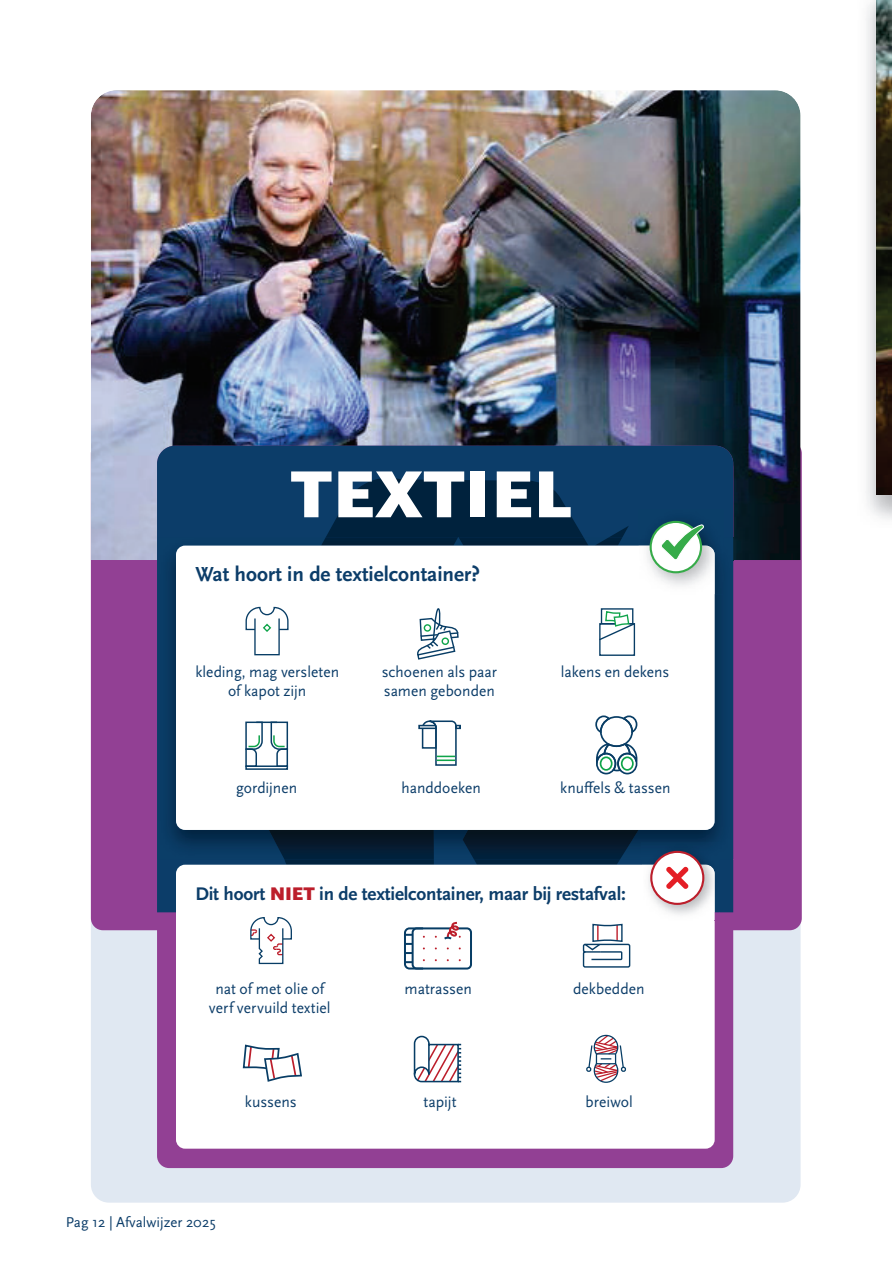
<style>
.page{position:relative;width:893px;height:1263px;background:#fff}
.page>*{position:absolute;margin:0;border:0;box-sizing:border-box;transform-origin:0 0}
.t1{font:900 69.45px "Scala Sans Pro";letter-spacing:.01em;color:#fff}
.t2{font:700 21.15px "Scala Sans Pro";color:#0c3d69}
.t3{font:700 19.05px "Scala Sans Pro";letter-spacing:-.01em;color:#0c3d69}
.t4{font:16.05px/19.2px "Scala Sans Pro";letter-spacing:.005em;color:#0c3d69;text-align:center}
.t5{font:15.9px/19px "Scala Sans Pro";color:#0c3d69;text-align:center}
.t6{font:14.85px "Scala Sans Pro";color:#0c3d69}
.s1{font-weight:900;color:#bc1e2b}
</style>
<div class="page">
<img style="left:876px;top:0;width:15px;height:495px">
<div style="left:91px;top:848px;width:709px;height:355px;background:#e0e8f2;border-radius:18px"></div>
<div style="left:91px;top:441px;width:711px;height:489px;background:#924094;border-radius:12px"></div>
<img style="left:91px;top:90px;width:709px;height:470px">
<div style="left:157px;top:455px;width:576px;height:713px;background:#924094;border-radius:12px"></div>
<div style="left:157px;top:446px;width:576px;height:466px;background:#0c3d69"></div>
<svg style="left:284px;top:478px;width:345px;height:387px;background:#052c4d"></svg>
<img style="left:733px;top:538px;width:1px;height:321px">
<img style="left:158px;top:538px;width:575px;height:321px">
<img style="left:269px;top:538px;width:369px;height:321px">
<div style="left:176px;top:546px;width:539px;height:284px;background:#fff;border-radius:9px"></div>
<div style="left:254px;top:618px;width:26px;height:37px;border:1px solid #083d65"></div>
<svg style="left:245px;top:606px;width:44px;height:27px"></svg>
<svg style="left:417px;top:608px;width:42px;height:52px"></svg>
<div style="left:245px;top:765px;width:43px;height:5px;border:1px solid #083d65"></div>
<svg style="left:245px;top:721px;width:44px;height:47px"></svg>
<svg style="left:418px;top:720px;width:43px;height:46px"></svg>
<svg style="left:595px;top:608px;width:43px;height:167px"></svg>
<div style="left:600px;top:756px;width:12px;height:15px;border:2px solid #0fa44a;border-radius:50%"></div>
<div style="left:621px;top:756px;width:13px;height:15px;border:2px solid #0fa44a;border-radius:50%"></div>
<img style="left:638px;top:510px;width:85px;height:84px">
<img style="left:638px;top:546px;width:77px;height:48px">
<svg style="left:651px;top:522px;width:50px;height:50px"></svg>
<div style="left:649px;top:521px;width:53px;height:52px;border:2px solid #36ab49;border-radius:50%"></div>
<svg style="left:659px;top:524px;width:47px;height:38px"></svg>
<div style="left:176px;top:865px;width:539px;height:284px;background:#fff;border-radius:9px"></div>
<svg style="left:250px;top:917px;width:42px;height:48px"></svg>
<div style="left:412px;top:927px;width:60px;height:43px;border:2px solid #073d65;border-radius:4px"></div>
<svg style="left:404px;top:927px;width:21px;height:43px"></svg>
<svg style="left:435px;top:921px;width:26px;height:19px"></svg>
<svg style="left:582px;top:923px;width:49px;height:45px"></svg>
<svg style="left:242px;top:1044px;width:60px;height:38px"></svg>
<svg style="left:413px;top:1035px;width:48px;height:48px"></svg>
<svg style="left:586px;top:1034px;width:40px;height:49px"></svg>
<img style="left:642px;top:842px;width:78px;height:70px">
<img style="left:642px;top:865px;width:73px;height:55px">
<div style="left:651px;top:852px;width:52px;height:52px;background:#fff;border-radius:50%"></div>
<div style="left:650px;top:851px;width:54px;height:54px;border:2px solid #bc1e2b;border-radius:50%"></div>
<svg style="left:666px;top:866px;width:23px;height:23px"></svg>
<h1 class="t1" style="left:290px;top:463px;width:283px">TEXTIEL</h1>
<h2 class="t2" style="left:195px;top:565px;width:286px">Wat hoort in de textielcontainer?</h2>
<p class="t5" style="left:195px;top:663px;width:145px">kleding, mag versleten of kapot zijn</p>
<p class="t5" style="left:382px;top:663px;width:117px;text-align:left">schoenen als paar samen gebonden</p>
<p class="t5" style="left:561px;top:663px;width:110px">lakens en dekens</p>
<p class="t5" style="left:236px;top:779px;width:62px">gordijnen</p>
<p class="t5" style="left:560px;top:779px;width:112px">knuffels &amp; tassen</p>
<p class="t5" style="left:401px;top:779px;width:81px">handdoeken</p>
<p class="t3" style="left:195px;top:885px;width:432px">Dit hoort <span class="s1">NIET</span> in de textielcontainer, maar bij restafval:</p>
<p class="t4" style="left:209px;top:980px;width:123px">nat of met olie of verf vervuild textiel</p>
<p class="t4" style="left:405px;top:980px;width:69px">matrassen</p>
<p class="t4" style="left:573px;top:980px;width:73px">dekbedden</p>
<p class="t4" style="left:245px;top:1093px;width:53px">kussens</p>
<p class="t4" style="left:586px;top:1093px;width:49px">breiwol</p>
<p class="t4" style="left:423px;top:1093px;width:35px">tapijt</p>
<p class="t6" style="left:66px;top:1215px;width:151px">Pag 12 | Afvalwijzer 2025</p>
</div>
